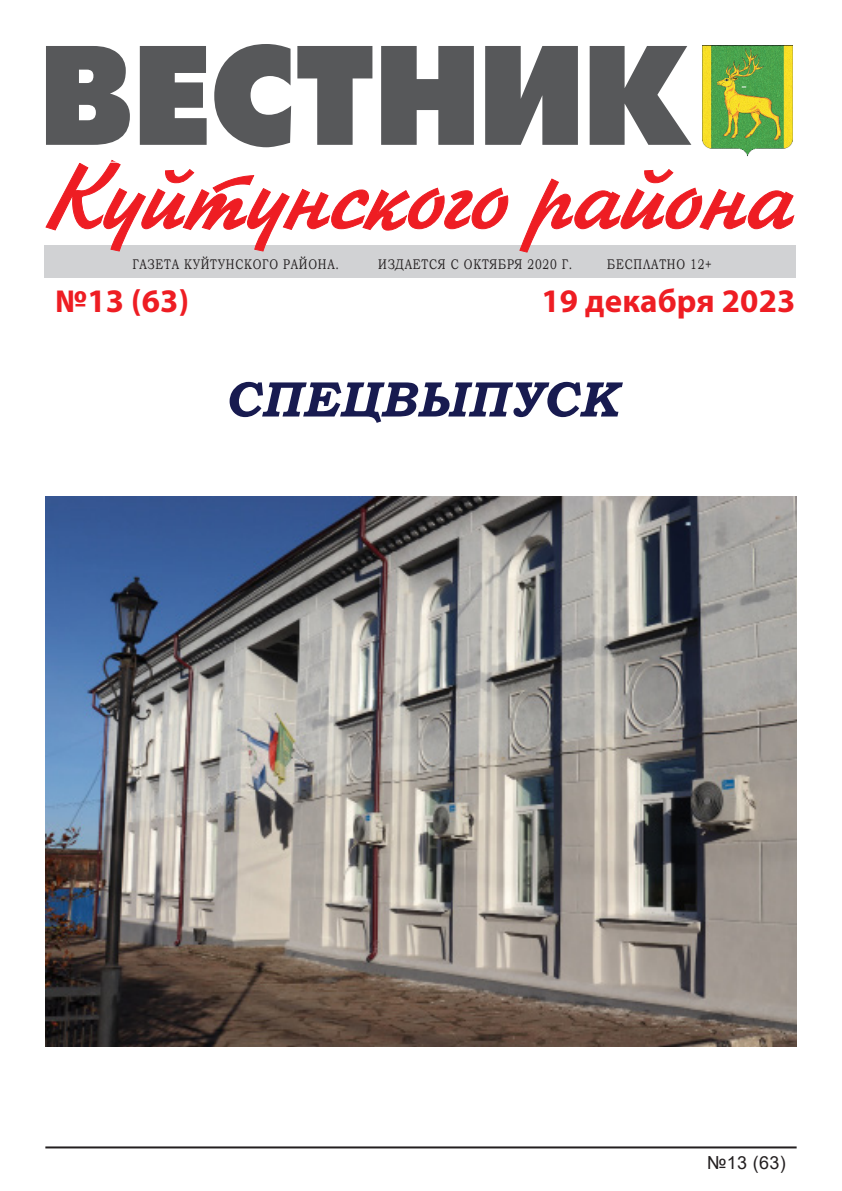
<style>
.page{position:relative;width:842px;height:1191px;background:#fff}
.page>*{position:absolute;margin:0;border:0;box-sizing:border-box;transform-origin:0 0}
.t1{font:italic 700 50px "Bookman Old Style";letter-spacing:.02em;color:#181b50}
.Дата{font:700 33px "Myriad Pro";letter-spacing:.005em;color:#ee1d23}
.Номер_газеты{font:700 33px "Myriad Pro";color:#ee1d23}
.t2{font:18px "Arial";color:#231f20}
.txt_1{font:14px "Bookman Old Style";letter-spacing:.07em;color:#231f20;scale:.78 1}
</style>
<div class="page">
<hr style="left:45px;top:1146px;width:752px;height:2px;background:#231f20">
<div style="left:44px;top:245px;width:751px;height:33px;background:#d1d2d4"></div>
<svg style="left:45px;top:159px;width:750px;height:94px"></svg>
<svg style="left:47px;top:44px;width:644px;height:103px;fill:#57585a"></svg>
<img style="left:703px;top:45px;width:90px;height:112px">
<img style="left:45px;top:496px;width:752px;height:550px">
<p class="txt_1" style="left:132px;top:255px;width:267px">ГАЗЕТА КУЙТУНСКОГО РАЙОНА.</p>
<p class="txt_1" style="left:378px;top:255px;width:251px">ИЗДАЕТСЯ С ОКТЯБРЯ 2020 Г.</p>
<p class="txt_1" style="left:607px;top:255px;width:135px">БЕСПЛАТНО 12+</p>
<p class="Номер_газеты" style="left:55px;top:279px;width:135px">№13 (63)</p>
<p class="Дата" style="left:541px;top:279px;width:256px">19 декабря 2023</p>
<p class="t1" style="left:225px;top:362px;width:394px">СПЕЦВЫПУСК</p>
<p class="t2" style="left:707px;top:1150px;width:80px">№13 (63)</p>
</div>
